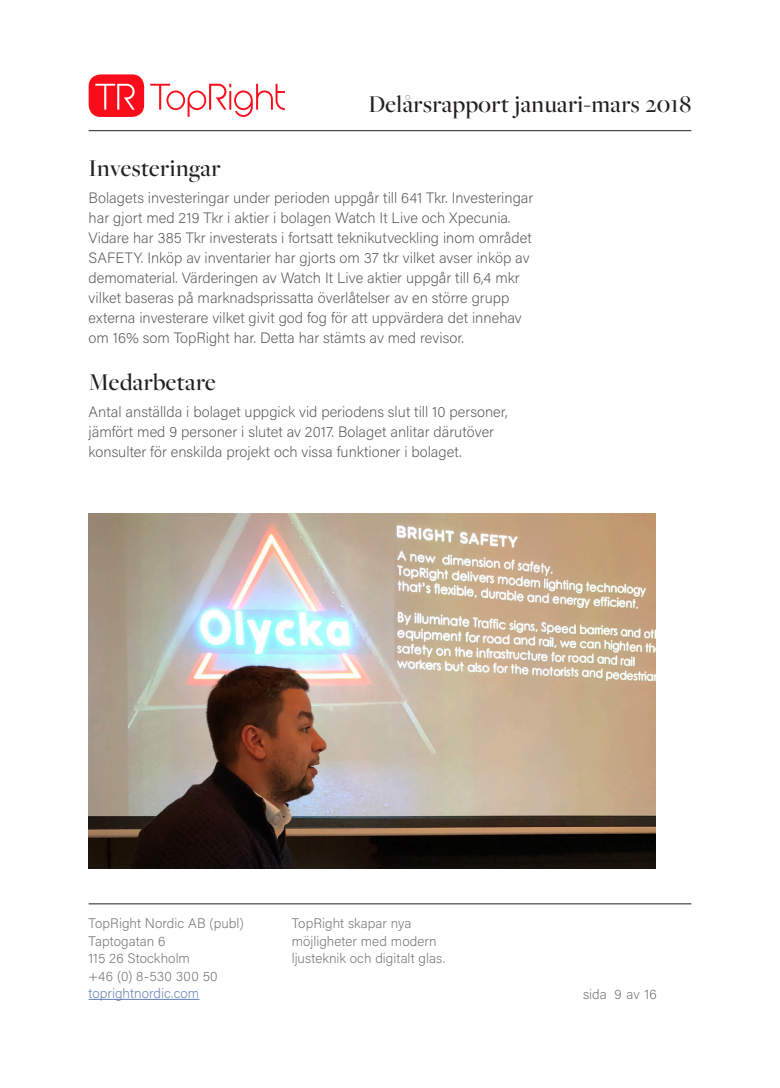
<style>
.page{position:relative;width:780px;height:1088px;background:#fff}
.page>*{position:absolute;margin:0;border:0;box-sizing:border-box;transform-origin:0 0}
.Rubrik_liten{font:500 25px "Freight Big Pro";letter-spacing:.02em;color:#231f20}
.t1{font:200 15px/20px "Acumin Pro";color:#535355}
.t2{font:200 13.75px/17.5px "Acumin Pro";letter-spacing:.005em;color:#6c6d70}
.t3{font:200 13.75px "Acumin Pro";letter-spacing:.005em;color:#607eb4}
</style>
<div class="page">
<hr style="left:89px;top:999px;width:110px;height:1px;background:#607eb4">
<hr style="left:89px;top:130px;width:602px;height:1px;background:#231f20">
<hr style="left:89px;top:903px;width:602px;height:1px;background:#231f20">
<div style="left:89px;top:74px;width:55px;height:43px;background:#fa0d1b;border-radius:12px"></div>
<svg style="left:150px;top:84px;width:135px;height:33px"></svg>
<svg style="left:95px;top:84px;width:40px;height:26px"></svg>
<img style="left:89px;top:514px;width:567px;height:354px">
<h1 class="Rubrik_liten" style="left:368px;top:88px;width:324px">Delårsrapport januari-mars 2018</h1>
<p class="Rubrik_liten" style="left:89px;top:152px;width:133px">Investeringar</p>
<p class="t1" style="left:89px;top:188px;width:446px">Bolagets investeringar under perioden uppgår till 641 Tkr. Investeringar har gjort med 219 Tkr i aktier i bolagen Watch It Live och Xpecunia.<br>Vidare har 385 Tkr investerats i fortsatt teknikutveckling inom området SAFETY. Inköp av inventarier har gjorts om 37 tkr vilket avser inköp av demomaterial. Värderingen av Watch It Live aktier uppgår till 6,4 mkr vilket baseras på marknadsprissatta överlåtelser av en större grupp externa investerare vilket givit god fog för att uppvärdera det innehav om 16% som TopRight har. Detta har stämts av med revisor.</p>
<p class="Rubrik_liten" style="left:89px;top:365px;width:129px">Medarbetare</p>
<p class="t1" style="left:89px;top:401px;width:420px">Antal anställda i bolaget uppgick vid periodens slut till 10 personer, jämfört med 9 personer i slutet av 2017. Bolaget anlitar därutöver konsulter för enskilda projekt och vissa funktioner i bolaget.</p>
<p class="t2" style="left:89px;top:914px;width:157px">TopRight Nordic AB (publ)<br>Taptogatan 6<br>115 26 Stockholm<br>+46 (0) 8-530 300 50</p>
<p class="t3" style="left:89px;top:984px;width:112px">toprightnordic.com</p>
<p class="t2" style="left:292px;top:914px;width:155px">TopRight skapar nya möjligheter med modern ljusteknik och digitalt glas.</p>
<p class="t2" style="left:583px;top:985px;width:75px">sida 9 av 16</p>
</div>
